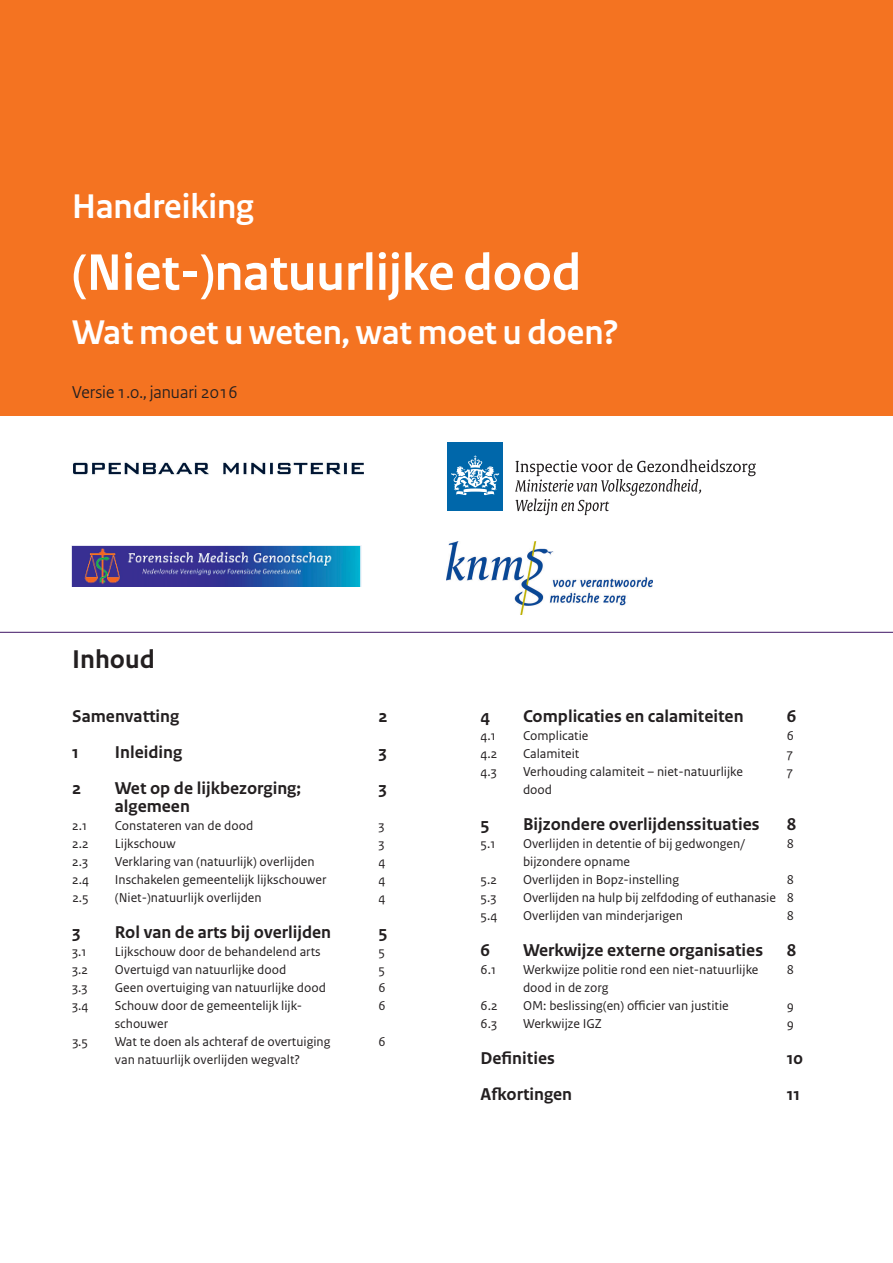
<style>
.page{position:relative;width:893px;height:1263px;background:#fff}
.page>*{position:absolute;margin:0;border:0;box-sizing:border-box;transform-origin:0 0}
.t1{font:700 54px "Rijksoverheid Sans Heading";color:#fff}
.t2{font:700 36px "Rijksoverheid Sans Heading";color:#fff}
.t3{font:700 27px "Rijksoverheid Sans Text";color:#231f20}
.t4{font:700 18px "Rijksoverheid Sans Text";color:#231f20}
.t5{font:18px "Rijksoverheid Sans";color:#231f20}
.t6{font:13.5px "Rijksoverheid Sans Text";color:#231f20}
</style>
<div class="page">
<div style="left:0;top:0;width:893px;height:416px;background:#f47321"></div>
<img style="left:446px;top:542px;width:207px;height:72px">
<img style="left:71px;top:545px;width:291px;height:41px">
<div style="left:448px;top:443px;width:55px;height:68px;background:#0067aa"></div>
<svg style="left:451px;top:455px;width:48px;height:41px"></svg>
<svg style="left:515px;top:459px;width:241px;height:56px"></svg>
<img style="left:73px;top:462px;width:291px;height:13px">
<hr style="left:0;top:632px;width:893px;height:1px;background:#3f1464">
<h2 class="t2" style="left:72px;top:186px;width:183px">Handreiking</h2>
<h1 class="t1" style="left:72px;top:242px;width:510px">(Niet-)natuurlijke dood</h1>
<h2 class="t2" style="left:72px;top:312px;width:548px">Wat moet u weten, wat moet u doen?</h2>
<h3 class="t5" style="left:72px;top:382px;width:167px">Versie 1.0., januari 2016</h3>
<h3 class="t3" style="left:72px;top:644px;width:84px">Inhoud</h3>
<h3 class="t4" style="left:72px;top:706px;width:109px">Samenvatting</h3>
<h3 class="t4" style="left:378px;top:706px;width:11px">2</h3>
<h3 class="t4" style="left:72px;top:742px;width:8px">1</h3>
<h3 class="t4" style="left:115px;top:742px;width:69px">Inleiding</h3>
<h3 class="t4" style="left:378px;top:742px;width:10px">3</h3>
<h3 class="t4" style="left:72px;top:778px;width:11px">2</h3>
<h3 class="t4" style="left:115px;top:778px;width:188px">Wet op de lijkbezorging;</h3>
<h3 class="t4" style="left:378px;top:778px;width:10px">3</h3>
<h3 class="t4" style="left:115px;top:796px;width:77px">algemeen</h3>
<p class="t6" style="left:72px;top:818px;width:16px">2.1</p>
<p class="t6" style="left:115px;top:818px;width:140px">Constateren van de dood</p>
<p class="t6" style="left:378px;top:818px;width:7px">3</p>
<p class="t6" style="left:72px;top:836px;width:18px">2.2</p>
<p class="t6" style="left:115px;top:836px;width:63px">Lijkschouw</p>
<p class="t6" style="left:378px;top:836px;width:7px">3</p>
<p class="t6" style="left:72px;top:854px;width:17px">2.3</p>
<p class="t6" style="left:115px;top:854px;width:201px">Verklaring van (natuurlijk) overlijden</p>
<p class="t6" style="left:378px;top:854px;width:9px">4</p>
<p class="t6" style="left:72px;top:872px;width:18px">2.4</p>
<p class="t6" style="left:115px;top:872px;width:213px">Inschakelen gemeentelijk lijkschouwer</p>
<p class="t6" style="left:378px;top:872px;width:9px">4</p>
<p class="t6" style="left:72px;top:890px;width:18px">2.5</p>
<p class="t6" style="left:115px;top:890px;width:148px">(Niet-)natuurlijk overlijden</p>
<p class="t6" style="left:378px;top:890px;width:9px">4</p>
<h3 class="t4" style="left:72px;top:922px;width:10px">3</h3>
<h3 class="t4" style="left:115px;top:922px;width:218px">Rol van de arts bij overlijden</h3>
<h3 class="t4" style="left:378px;top:922px;width:11px">5</h3>
<p class="t6" style="left:72px;top:944px;width:16px">3.1</p>
<p class="t6" style="left:115px;top:944px;width:207px">Lijkschouw door de behandelend arts</p>
<p class="t6" style="left:378px;top:944px;width:8px">5</p>
<p class="t6" style="left:72px;top:962px;width:17px">3.2</p>
<p class="t6" style="left:115px;top:962px;width:173px">Overtuigd van natuurlijke dood</p>
<p class="t6" style="left:378px;top:962px;width:8px">5</p>
<p class="t6" style="left:72px;top:980px;width:17px">3.3</p>
<p class="t6" style="left:115px;top:980px;width:213px">Geen overtuiging van natuurlijke dood</p>
<p class="t6" style="left:378px;top:980px;width:9px">6</p>
<p class="t6" style="left:72px;top:998px;width:18px">3.4</p>
<p class="t6" style="left:115px;top:998px;width:189px">Schouw door de gemeentelijk lijk-</p>
<p class="t6" style="left:378px;top:998px;width:9px">6</p>
<p class="t6" style="left:115px;top:1016px;width:55px">schouwer</p>
<p class="t6" style="left:72px;top:1034px;width:17px">3.5</p>
<p class="t6" style="left:115px;top:1034px;width:217px">Wat te doen als achteraf de overtuiging</p>
<p class="t6" style="left:378px;top:1034px;width:9px">6</p>
<p class="t6" style="left:115px;top:1052px;width:187px">van natuurlijk overlijden wegvalt?</p>
<h3 class="t4" style="left:480px;top:706px;width:11px">4</h3>
<h3 class="t4" style="left:523px;top:706px;width:222px">Complicaties en calamiteiten</h3>
<h3 class="t4" style="left:787px;top:706px;width:11px">6</h3>
<p class="t6" style="left:480px;top:728px;width:17px">4.1</p>
<p class="t6" style="left:523px;top:728px;width:67px">Complicatie</p>
<p class="t6" style="left:787px;top:728px;width:9px">6</p>
<p class="t6" style="left:480px;top:746px;width:18px">4.2</p>
<p class="t6" style="left:523px;top:746px;width:58px">Calamiteit</p>
<p class="t6" style="left:787px;top:746px;width:8px">7</p>
<p class="t6" style="left:480px;top:764px;width:18px">4.3</p>
<p class="t6" style="left:523px;top:764px;width:221px">Verhouding calamiteit – niet-natuurlijke</p>
<p class="t6" style="left:787px;top:764px;width:8px">7</p>
<p class="t6" style="left:523px;top:782px;width:31px">dood</p>
<h3 class="t4" style="left:480px;top:814px;width:11px">5</h3>
<h3 class="t4" style="left:523px;top:814px;width:238px">Bijzondere overlijdenssituaties</h3>
<h3 class="t4" style="left:787px;top:814px;width:11px">8</h3>
<p class="t6" style="left:480px;top:836px;width:16px">5.1</p>
<p class="t6" style="left:523px;top:836px;width:223px">Overlijden in detentie of bij gedwongen/</p>
<p class="t6" style="left:787px;top:836px;width:9px">8</p>
<p class="t6" style="left:523px;top:854px;width:109px">bijzondere opname</p>
<p class="t6" style="left:480px;top:872px;width:18px">5.2</p>
<p class="t6" style="left:523px;top:872px;width:158px">Overlijden in Bopz-instelling</p>
<p class="t6" style="left:787px;top:872px;width:9px">8</p>
<p class="t6" style="left:480px;top:890px;width:17px">5.3</p>
<p class="t6" style="left:523px;top:890px;width:272px">Overlijden na hulp bij zelfdoding of euthanasie 8</p>
<p class="t6" style="left:481px;top:908px;width:18px">5.4</p>
<p class="t6" style="left:523px;top:908px;width:161px">Overlijden van minderjarigen</p>
<p class="t6" style="left:787px;top:908px;width:9px">8</p>
<h3 class="t4" style="left:480px;top:940px;width:11px">6</h3>
<h3 class="t4" style="left:523px;top:940px;width:242px">Werkwijze externe organisaties</h3>
<h3 class="t4" style="left:787px;top:940px;width:11px">8</h3>
<p class="t6" style="left:480px;top:962px;width:17px">6.1</p>
<p class="t6" style="left:523px;top:962px;width:237px">Werkwijze politie rond een niet-natuurlijke</p>
<p class="t6" style="left:787px;top:962px;width:9px">8</p>
<p class="t6" style="left:523px;top:980px;width:87px">dood in de zorg</p>
<p class="t6" style="left:480px;top:998px;width:19px">6.2</p>
<p class="t6" style="left:523px;top:998px;width:207px">OM: beslissing(en) officier van justitie</p>
<p class="t6" style="left:787px;top:998px;width:9px">9</p>
<p class="t6" style="left:480px;top:1016px;width:18px">6.3</p>
<p class="t6" style="left:523px;top:1016px;width:80px">Werkwijze IGZ</p>
<p class="t6" style="left:787px;top:1016px;width:9px">9</p>
<h3 class="t4" style="left:480px;top:1048px;width:76px">Definities</h3>
<h3 class="t4" style="left:787px;top:1048px;width:18px">10</h3>
<h3 class="t4" style="left:480px;top:1084px;width:93px">Afkortingen</h3>
<h3 class="t4" style="left:787px;top:1084px;width:15px">11</h3>
</div>
